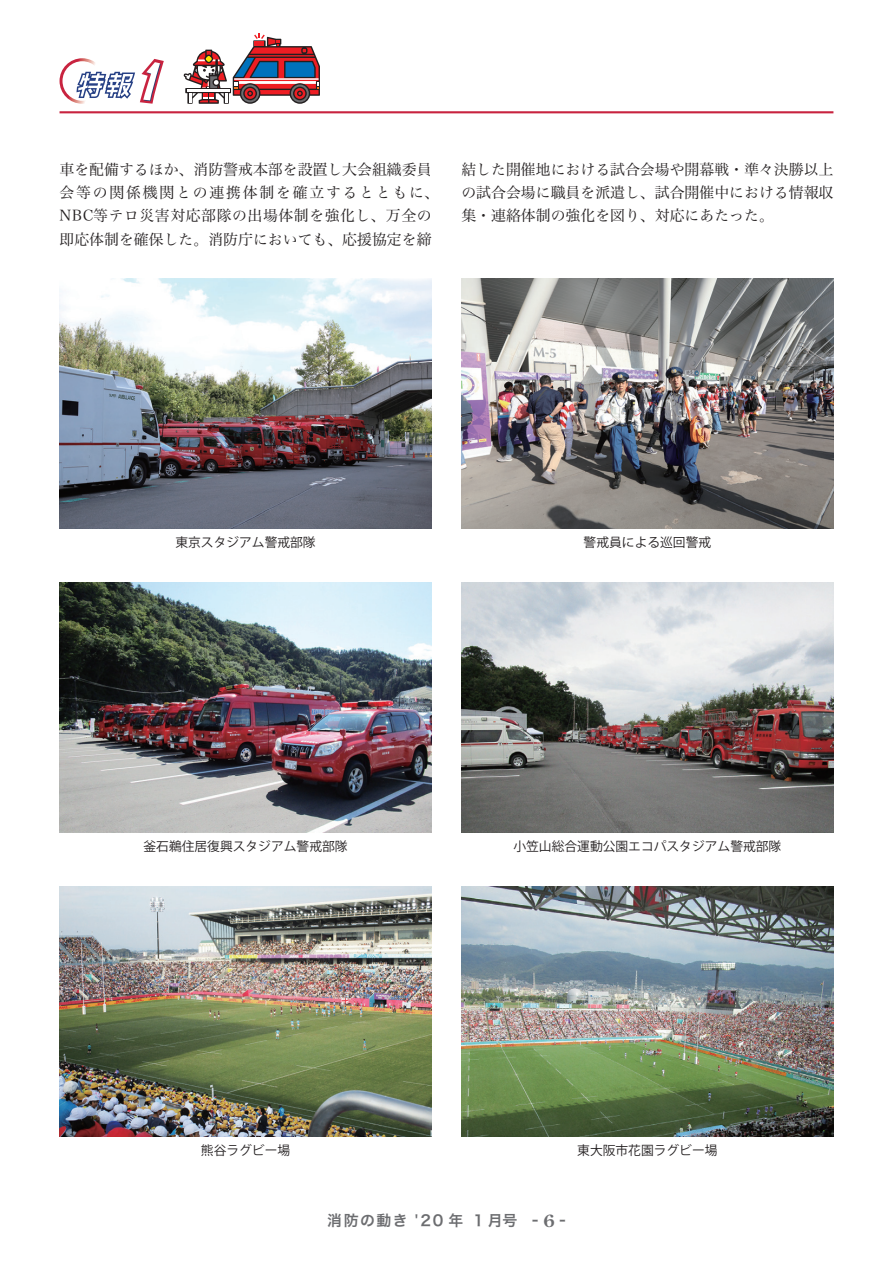
<style>
.page{position:relative;width:893px;height:1263px;background:#fff}
.page>*{position:absolute;margin:0;border:0;box-sizing:border-box;transform-origin:0 0}
.t1{font:14.85px/23.4px "Hira Min Pro N W3";color:#231f20}
.t2{font:14.85px "Hira Kaku Pro W6";letter-spacing:.1em;color:#6c6d70}
.t3{font:12.75px "Koz Go Pro";color:#231f20}
.s1{font-family:"Century Old Style Std";font-weight:700;font-size:16.95px}
</style>
<div class="page">
<img style="left:60px;top:279px;width:372px;height:249px">
<img style="left:60px;top:583px;width:372px;height:249px">
<img style="left:60px;top:887px;width:372px;height:249px">
<img style="left:461px;top:279px;width:372px;height:249px">
<img style="left:461px;top:583px;width:372px;height:249px">
<img style="left:461px;top:887px;width:372px;height:249px">
<hr style="left:60px;top:111px;width:773px;height:2px;background:#c8233f">
<svg style="left:60px;top:58px;width:104px;height:46px"></svg>
<svg style="left:183px;top:33px;width:137px;height:71px"></svg>
<p class="t1" style="left:60px;top:156px;width:381px">車を配備するほか、消防警戒本部を設置し大会組織委員会等の関係機関との連携体制を確立するとともに、<br>NBC等テロ災害対応部隊の出場体制を強化し、万全の即応体制を確保した。消防庁においても、応援協定を締</p>
<p class="t1" style="left:461px;top:156px;width:374px;text-align:justify">結した開催地における試合会場や開幕戦・準々決勝以上の試合会場に職員を派遣し、試合開催中における情報収集・連絡体制の強化を図り、対応にあたった。</p>
<p class="t3" style="left:175px;top:534px;width:142px">東京スタジアム警戒部隊</p>
<p class="t3" style="left:584px;top:534px;width:129px">警戒員による巡回警戒</p>
<p class="t3" style="left:144px;top:838px;width:206px">釜石鵜住居復興スタジアム警戒部隊</p>
<p class="t3" style="left:513px;top:838px;width:269px">小笠山総合運動公園エコパスタジアム警戒部隊</p>
<p class="t3" style="left:201px;top:1142px;width:91px">熊谷ラグビー場</p>
<p class="t3" style="left:577px;top:1142px;width:142px">東大阪市花園ラグビー場</p>
<p class="t2" style="left:327px;top:1207px;width:240px">消防の動き '20 年 １月号 - <span class="s1">6</span> -</p>
</div>
